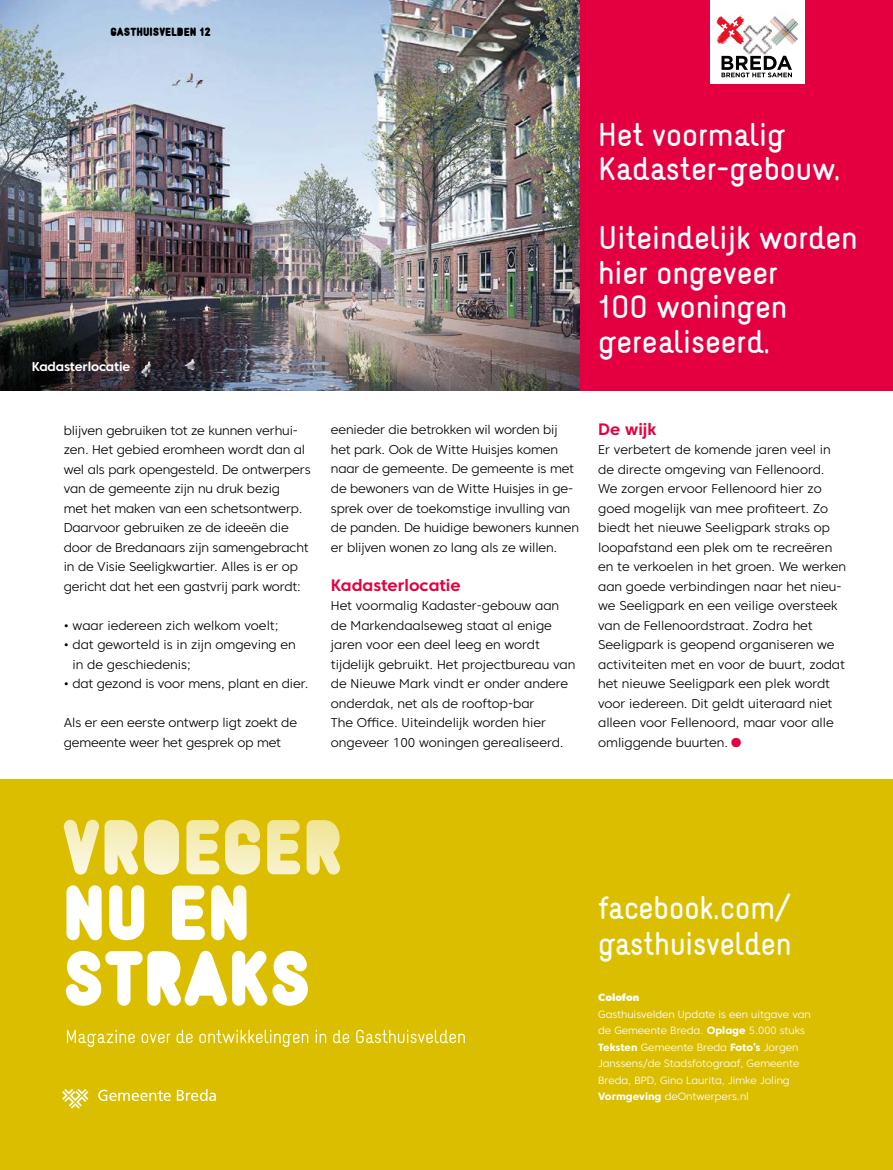
<style>
.page{position:relative;width:893px;height:1170px;background:#fff}
.page>*{position:absolute;margin:0;border:0;box-sizing:border-box;transform-origin:0 0}
.t1{font:300 40.5px "Core Sans C 35";color:#e40040}
.t2{font:28.5px/34.5px "Naiv Bold Text";color:#fff}
.t3{font:28.5px/36px "Naiv Bold Text";color:#fff;scale:.96 1}
.t4{font:700 16.5px "Core Sans C 65";color:#e40040}
.t5{font:300 12.75px/19.5px "Core Sans C 35";letter-spacing:-.01em;color:#000}
.t6{font:700 12.75px "Core Sans C 65";letter-spacing:-.01em;color:#fff}
.t7{font:300 10.5px/16.5px "Core Sans C 35";color:#fff}
.t8{font:900 10.5px "Naiv";color:#000}
.t9{font:900 10.5px "Core Sans C 95";letter-spacing:-.005em;color:#fff}
.s1{font-family:"Core Sans C 75";font-weight:800}
</style>
<div class="page">
<div style="left:0;top:0;width:893px;height:390px;background:#e40040"></div>
<div style="left:0;top:780px;width:893px;height:389px;background:#dcbe00"></div>
<img style="left:185px;top:950px;width:123px;height:55px">
<img style="left:66px;top:885px;width:181px;height:55px">
<img style="left:64px;top:819px;width:276px;height:55px">
<svg style="left:67px;top:1029px;width:398px;height:17px"></svg>
<div style="left:711px;top:0;width:94px;height:83px;background:#fff"></div>
<img style="left:743px;top:26px;width:24px;height:28px">
<svg style="left:721px;top:56px;width:71px;height:21px"></svg>
<svg style="left:716px;top:15px;width:28px;height:29px"></svg>
<img style="left:767px;top:16px;width:32px;height:37px">
<svg style="left:62px;top:1089px;width:26px;height:19px"></svg>
<svg style="left:98px;top:1089px;width:73px;height:11px"></svg>
<svg style="left:177px;top:1089px;width:39px;height:11px"></svg>
<img style="left:0;top:0;width:579px;height:390px">
<p class="t8" style="left:111px;top:26px;width:102px">GASTHUISVELDEN 12</p>
<p class="t6" style="left:32px;top:359px;width:100px">Kadasterlocatie</p>
<p class="t5" style="left:64px;top:420px;width:248px">blijven gebruiken tot ze kunnen verhui&shy;zen. Het gebied eromheen wordt dan al wel als park opengesteld. De ontwerpers van de gemeente zijn nu druk bezig<br>met het maken van een schetsontwerp.<br>Daarvoor gebruiken ze de ideeën die door de Bredanaars zijn samengebracht in de Visie Seeligkwartier. Alles is er op gericht dat het een gastvrij park wordt:</p>
<p class="t5" style="left:64px;top:615px;width:216px">• waar iedereen zich welkom voelt;</p>
<p class="t5" style="left:73px;top:634px;width:225px;text-indent:-9px">• dat geworteld is in zijn omgeving en in de geschiedenis;</p>
<p class="t5" style="left:64px;top:673px;width:246px">• dat gezond is voor mens, plant en dier.</p>
<p class="t5" style="left:64px;top:712px;width:235px">Als er een eerste ontwerp ligt zoekt de gemeente weer het gesprek op met</p>
<h2 class="t2" style="left:598px;top:117px;width:245px">Het voormalig<br>Kadaster-gebouw.</h2>
<h2 class="t2" style="left:598px;top:220px;width:261px">Uiteindelijk worden hier ongeveer<br>100 woningen gerealiseerd.</h2>
<p class="t5" style="left:331px;top:420px;width:249px">eenieder die betrokken wil worden bij het park. Ook de Witte Huisjes komen naar de gemeente. De gemeente is met de bewoners van de Witte Huisjes in ge&shy;sprek over de toekomstige invulling van de panden. De huidige bewoners kunnen er blijven wonen zo lang als ze willen.</p>
<p class="t4" style="left:331px;top:574px;width:131px">Kadasterlocatie</p>
<p class="t5" style="left:331px;top:595px;width:246px">Het voormalig Kadaster-gebouw aan de Markendaalseweg staat al enige jaren voor een deel leeg en wordt tijdelijk gebruikt. Het projectbureau van de Nieuwe Mark vindt er onder andere onderdak, net als de rooftop-bar<br>The Office. Uiteindelijk worden hier ongeveer 100 woningen gerealiseerd.</p>
<p class="t4" style="left:598px;top:418px;width:60px">De wijk</p>
<p class="t5" style="left:598px;top:439px;width:249px">Er verbetert de komende jaren veel in de directe omgeving van Fellenoord.<br>We zorgen ervoor Fellenoord hier zo goed mogelijk van mee profiteert. Zo biedt het nieuwe Seeligpark straks op loopafstand een plek om te recreëren en te verkoelen in het groen. We werken aan goede verbindingen naar het nieu&shy;we Seeligpark en een veilige oversteek van de Fellenoordstraat. Zodra het Seeligpark is geopend organiseren we activiteiten met en voor de buurt, zodat het nieuwe Seeligpark een plek wordt voor iedereen. Dit geldt uiteraard niet alleen voor Fellenoord, maar voor alle omliggende buurten.</p>
<h1 class="t1" style="left:728px;top:716px;width:18px">•</h1>
<h2 class="t3" style="left:598px;top:888px;width:203px">facebook.com/ gasthuisvelden</h2>
<p class="t9" style="left:598px;top:990px;width:43px">Colofon</p>
<p class="t7" style="left:598px;top:1005px;width:214px">Gasthuisvelden Update is een uitgave van de Gemeente Breda. <span class="s1">Oplage</span> 5.000 stuks <span class="s1">Teksten</span> Gemeente Breda <span class="s1">Foto’s</span> Jorgen Janssens/de Stadsfotograaf, Gemeente Breda, BPD, Gino Laurita, Jimke Joling <span class="s1">Vormgeving</span> deOntwerpers.nl</p>
</div>
